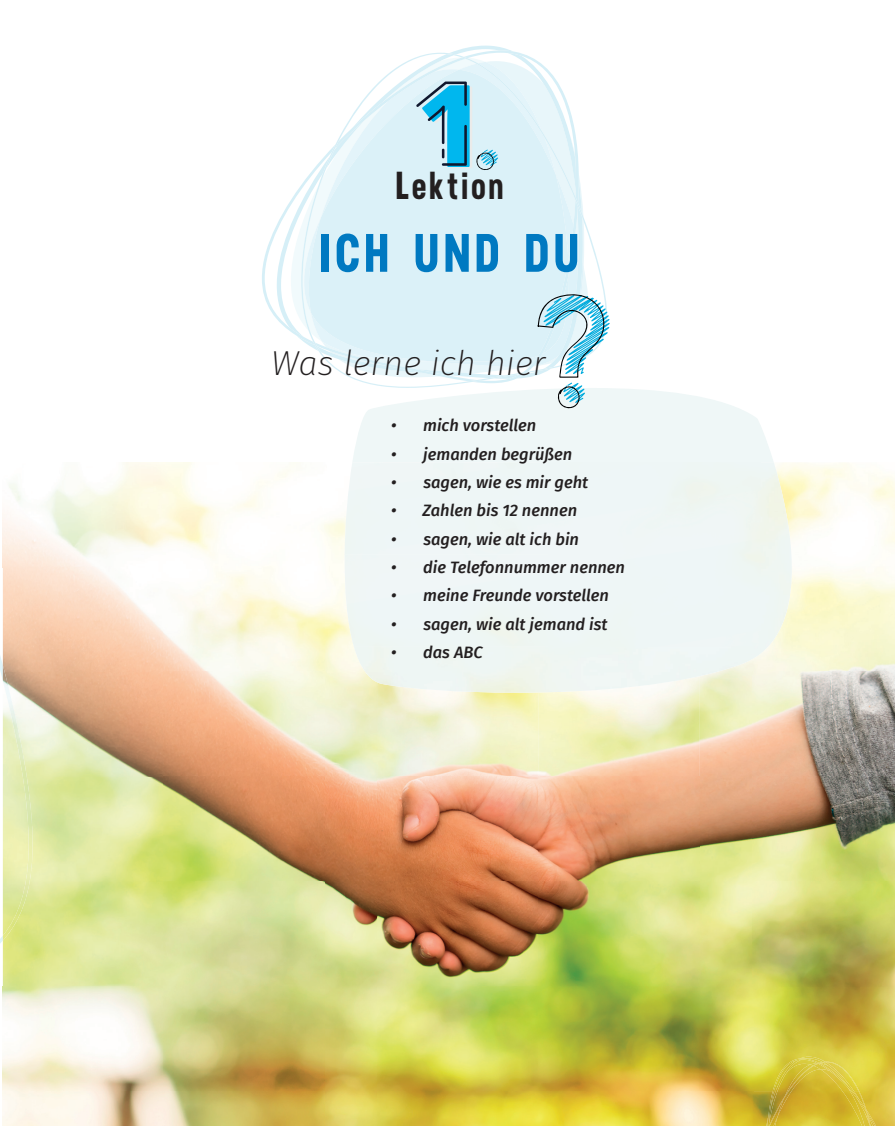
<style>
.page{position:relative;width:895px;height:1126px;background:#fff}
.page>*{position:absolute;margin:0;border:0;box-sizing:border-box;transform-origin:0 0}
.t1{font:700 54px "Neusa";letter-spacing:.075em;color:#0079c1}
.t2{font:700 39px "Neusa";letter-spacing:.07em;color:#231f20}
.t3{font:italic 200 34.5px "Fira Sans";color:#231f20}
.t4{font:italic 500 16.5px "Fira Sans";color:#231f20}
</style>
<div class="page">
<svg style="left:0;top:618px;width:3px;height:338px"></svg>
<img style="left:324px;top:518px;width:53px;height:608px">
<img style="left:752px;top:567px;width:142px;height:420px">
<img style="left:699px;top:693px;width:53px;height:294px">
<img style="left:34px;top:672px;width:290px;height:105px">
<img style="left:377px;top:693px;width:161px;height:399px">
<img style="left:538px;top:693px;width:161px;height:399px">
<img style="left:34px;top:777px;width:290px;height:105px">
<img style="left:3px;top:882px;width:321px;height:244px">
<img style="left:699px;top:987px;width:160px;height:105px">
<img style="left:859px;top:987px;width:35px;height:139px">
<img style="left:377px;top:1092px;width:384px;height:34px">
<img style="left:767px;top:1058px;width:116px;height:68px">
<img style="left:761px;top:1062px;width:112px;height:64px">
<svg style="left:812px;top:1079px;width:6px;height:11px"></svg>
<img style="left:3px;top:665px;width:31px;height:276px">
<svg style="left:262px;top:186px;width:39px;height:153px"></svg>
<svg style="left:301px;top:159px;width:21px;height:197px"></svg>
<img style="left:759px;top:462px;width:49px;height:192px">
<svg style="left:322px;top:45px;width:451px;height:417px"></svg>
<h2 class="t2" style="left:395px;top:159px;width:110px">Lektion</h2>
<h1 class="t1" style="left:319px;top:215px;width:261px">ICH UND DU</h1>
<h3 class="t3" style="left:271px;top:338px;width:275px">Was lerne ich hier</h3>
<p class="t4" style="left:391px;top:412px;width:146px">• mich vorstellen</p>
<p class="t4" style="left:391px;top:441px;width:182px">• jemanden begrüßen</p>
<p class="t4" style="left:391px;top:469px;width:198px">• sagen, wie es mir geht</p>
<p class="t4" style="left:391px;top:497px;width:187px">• Zahlen bis 12 nennen</p>
<p class="t4" style="left:391px;top:526px;width:189px">• sagen, wie alt ich bin</p>
<p class="t4" style="left:391px;top:554px;width:235px">• die Telefonnummer nennen</p>
<p class="t4" style="left:391px;top:582px;width:219px">• meine Freunde vorstellen</p>
<p class="t4" style="left:391px;top:611px;width:218px">• sagen, wie alt jemand ist</p>
<p class="t4" style="left:391px;top:639px;width:93px">• das ABC</p>
</div>
